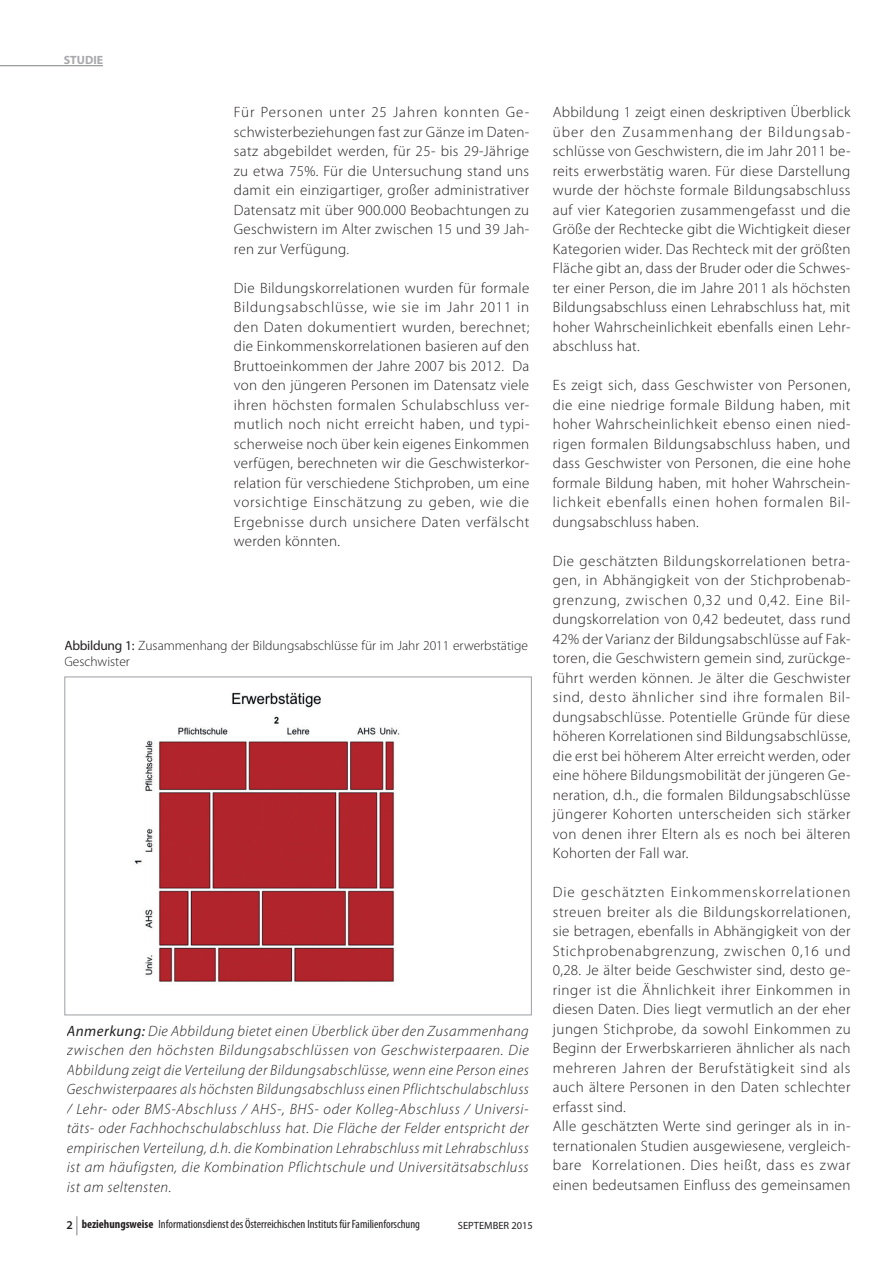
<style>
.page{position:relative;width:893px;height:1263px;background:#fff}
.page>*{position:absolute;margin:0;border:0;box-sizing:border-box;transform-origin:0 0}
.t1{font:300 15px/19.5px "Myriad Pro";letter-spacing:.025em;color:#231f20;text-align:justify}
.t2{font:italic 300 15px/19.5px "Myriad Pro";letter-spacing:.03em;color:#231f20;text-align:justify}
.t3{font:300 13.5px/16.5px "Myriad Pro";color:#231f20}
.t4{font:condensed 12px "Myriad Pro";color:#231f20}
.t5{font:700 12px "Myriad Pro";color:#a8a9ad}
.t6{font:10.5px "Myriad Pro";color:#231f20}
.s1{font-weight:400}
.s2{font-weight:600;font-stretch:normal}
.s3{font-weight:700}
</style>
<div class="page">
<hr style="left:0;top:65px;width:103px;height:1px;background:#808285">
<img style="left:134px;top:692px;width:266px;height:290px">
<div style="left:64px;top:676px;width:468px;height:339px;border:1px solid #a8a9ad"></div>
<svg style="left:77px;top:1216px;width:1px;height:19px"></svg>
<p class="t5" style="left:64px;top:52px;width:41px">STUDIE</p>
<p class="t1" style="left:234px;top:103px;width:297px">Für Personen unter 25 Jahren konnten Ge&shy;schwisterbeziehungen fast zur Gänze im Daten&shy;satz abgebildet werden, für 25- bis 29-Jährige zu etwa 75%. Für die Untersuchung stand uns damit ein einzigartiger, großer administrativer Datensatz mit über 900.000 Beobachtungen zu Geschwistern im Alter zwischen 15 und 39 Jah&shy;ren zur Verfügung.</p>
<p class="t1" style="left:234px;top:278px;width:297px">Die Bildungskorrelationen wurden für formale Bildungsabschlüsse, wie sie im Jahr 2011 in den Daten dokumentiert wurden, berechnet; die Einkommenskorrelationen basieren auf den Bruttoeinkommen der Jahre 2007 bis 2012. Da von den jüngeren Personen im Datensatz viele ihren höchsten formalen Schulabschluss ver&shy;mutlich noch nicht erreicht haben, und typi&shy;scherweise noch über kein eigenes Einkommen verfügen, berechneten wir die Geschwisterkor&shy;relation für verschiedene Stichproben, um eine vorsichtige Einschätzung zu geben, wie die Ergebnisse durch unsichere Daten verfälscht werden könnten.</p>
<p class="t3" style="left:64px;top:637px;width:465px"><span class="s1">Abbildung 1:</span> Zusammenhang der Bildungsabschlüsse für im Jahr 2011 erwerbstätige<br>Geschwister</p>
<p class="t2" style="left:67px;top:1021px;width:464px"><span class="s1">Anmerkung:</span> Die Abbildung bietet einen Überblick über den Zusammenhang zwischen den höchsten Bildungsabschlüssen von Geschwisterpaaren. Die Abbildung zeigt die Verteilung der Bildungsabschlüsse, wenn eine Person eines Geschwisterpaares als höchsten Bildungsabschluss einen Pflichtschulabschluss / Lehr- oder BMS-Abschluss / AHS-, BHS- oder Kolleg-Abschluss / Universi&shy;täts- oder Fachhochschulabschluss hat. Die Fläche der Felder entspricht der empirischen Verteilung, d.h. die Kombination Lehrabschluss mit Lehrabschluss ist am häufigsten, die Kombination Pflichtschule und Universitätsabschluss ist am seltensten.</p>
<p class="t4" style="left:67px;top:1217px;width:355px"><span class="s2">2</span> <span class="s3">beziehungsweise</span> Informationsdienst des Österreichischen Instituts für Familienforschung</p>
<p class="t6" style="left:458px;top:1219px;width:77px">SEPTEMBER 2015</p>
<p class="t1" style="left:553px;top:103px;width:299px">Abbildung 1 zeigt einen deskriptiven Überblick über den Zusammenhang der Bildungsab&shy;schlüsse von Geschwistern, die im Jahr 2011 be&shy;reits erwerbstätig waren. Für diese Darstellung wurde der höchste formale Bildungsabschluss auf vier Kategorien zusammengefasst und die Größe der Rechtecke gibt die Wichtigkeit dieser Kategorien wider. Das Rechteck mit der größten Fläche gibt an, dass der Bruder oder die Schwes&shy;ter einer Person, die im Jahre 2011 als höchsten Bildungsabschluss einen Lehrabschluss hat, mit hoher Wahrscheinlichkeit ebenfalls einen Lehr&shy;abschluss hat.</p>
<p class="t1" style="left:553px;top:376px;width:299px">Es zeigt sich, dass Geschwister von Personen, die eine niedrige formale Bildung haben, mit hoher Wahrscheinlichkeit ebenso einen nied&shy;rigen formalen Bildungsabschluss haben, und dass Geschwister von Personen, die eine hohe formale Bildung haben, mit hoher Wahrschein&shy;lichkeit ebenfalls einen hohen formalen Bil&shy;dungsabschluss haben.</p>
<p class="t1" style="left:553px;top:551px;width:299px">Die geschätzten Bildungskorrelationen betra&shy;gen, in Abhängigkeit von der Stichprobenab&shy;grenzung, zwischen 0,32 und 0,42. Eine Bil&shy;dungskorrelation von 0,42 bedeutet, dass rund 42% der Varianz der Bildungsabschlüsse auf Fak&shy;toren, die Geschwistern gemein sind, zurückge&shy;führt werden können. Je älter die Geschwister sind, desto ähnlicher sind ihre formalen Bil&shy;dungsabschlüsse. Potentielle Gründe für diese höheren Korrelationen sind Bildungsabschlüsse, die erst bei höherem Alter erreicht werden, oder eine höhere Bildungsmobilität der jüngeren Ge&shy;neration, d.h., die formalen Bildungsabschlüsse jüngerer Kohorten unterscheiden sich stärker von denen ihrer Eltern als es noch bei älteren Kohorten der Fall war.</p>
<p class="t1" style="left:553px;top:883px;width:299px;text-align:left">Die geschätzten Einkommenskorrelationen streuen breiter als die Bildungskorrelationen, sie betragen, ebenfalls in Abhängigkeit von der Stichprobenabgrenzung, zwischen 0,16 und 0,28. Je älter beide Geschwister sind, desto ge&shy;ringer ist die Ähnlichkeit ihrer Einkommen in diesen Daten. Dies liegt vermutlich an der eher jungen Stichprobe, da sowohl Einkommen zu Beginn der Erwerbskarrieren ähnlicher als nach mehreren Jahren der Berufstätigkeit sind als auch ältere Personen in den Daten schlechter erfasst sind.<br>Alle geschätzten Werte sind geringer als in in&shy;ternationalen Studien ausgewiesene, vergleich&shy;bare Korrelationen. Dies heißt, dass es zwar einen bedeutsamen Einfluss des gemeinsamen</p>
</div>
